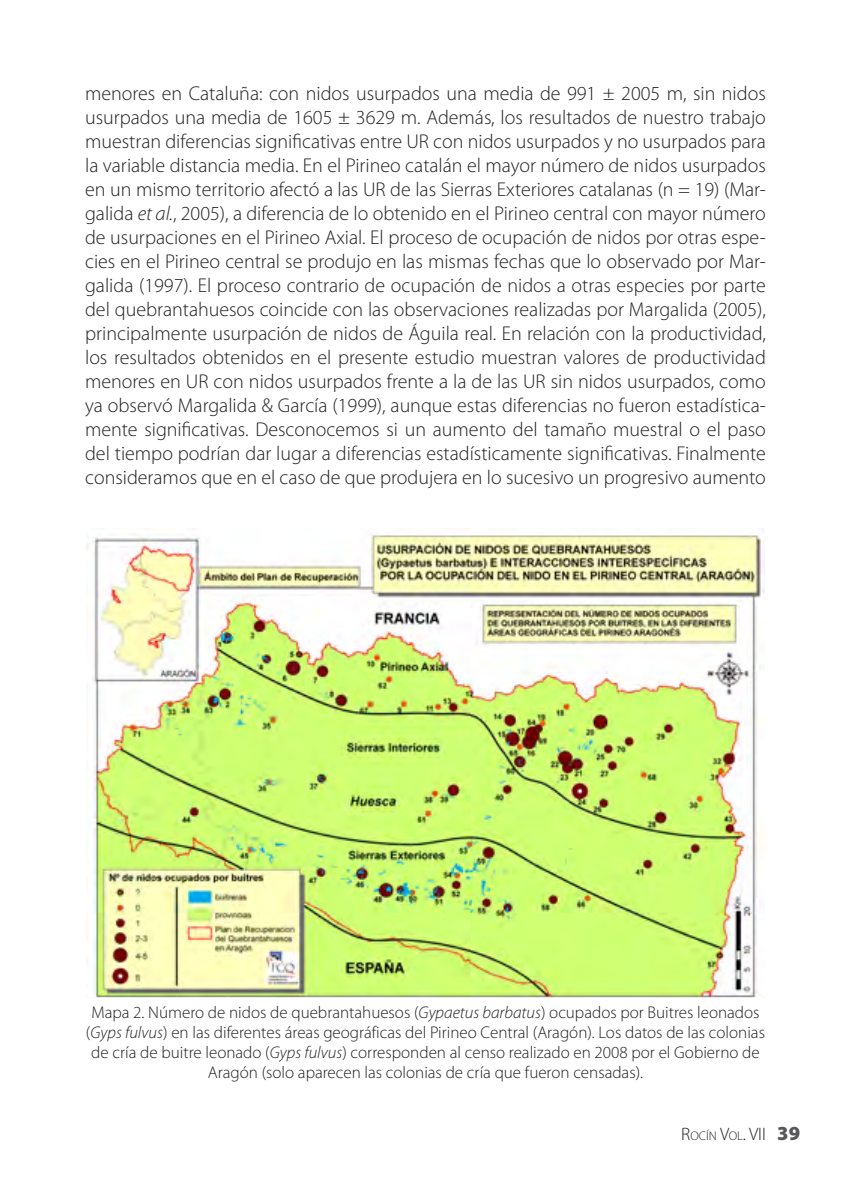
<style>
.page{position:relative;width:851px;height:1191px;background:#fff}
.page>*{position:absolute;margin:0;border:0;box-sizing:border-box;transform-origin:0 0}
.t1{font:300 20px/24px "Myriad Pro";color:#231f20;text-align:justify}
.t2{font:300 18px "Myriad Pro";color:#231f20}
.t3{font:300 17px/20px "Myriad Pro";color:#231f20;text-align:center}
.s1{font-style:italic}
.s2{font-size:12.6px}
.s3{font-weight:900;font-size:20px;color:#57585a}
</style>
<div class="page">
<img style="left:87px;top:534px;width:677px;height:463px">
<p class="t1" style="left:85px;top:81px;width:682px">menores en Cataluña: con nidos usurpados una media de 991 ± 2005 m, sin nidos usurpados una media de 1605 ± 3629 m. Además, los resultados de nuestro trabajo muestran diferencias significativas entre UR con nidos usurpados y no usurpados para la variable distancia media. En el Pirineo catalán el mayor número de nidos usurpados en un mismo territorio afectó a las UR de las Sierras Exteriores catalanas (n = 19) (Mar&shy;galida <span class="s1">et al.</span>, 2005), a diferencia de lo obtenido en el Pirineo central con mayor número de usurpaciones en el Pirineo Axial. El proceso de ocupación de nidos por otras espe&shy;cies en el Pirineo central se produjo en las mismas fechas que lo observado por Mar&shy;galida (1997). El proceso contrario de ocupación de nidos a otras especies por parte del quebrantahuesos coincide con las observaciones realizadas por Margalida (2005), principalmente usurpación de nidos de Águila real. En relación con la productividad, los resultados obtenidos en el presente estudio muestran valores de productividad menores en UR con nidos usurpados frente a la de las UR sin nidos usurpados, como ya observó Margalida &amp; García (1999), aunque estas diferencias no fueron estadística&shy;mente significativas. Desconocemos si un aumento del tamaño muestral o el paso del tiempo podrían dar lugar a diferencias estadísticamente significativas. Finalmente consideramos que en el caso de que produjera en lo sucesivo un progresivo aumento</p>
<p class="t3" style="left:86px;top:1001px;width:680px">Mapa 2. Número de nidos de quebrantahuesos (<span class="s1">Gypaetus barbatus</span>) ocupados por Buitres leonados (<span class="s1">Gyps fulvus</span>) en las diferentes áreas geográficas del Pirineo Central (Aragón). Los datos de las colonias de cría de buitre leonado (<span class="s1">Gyps fulvus</span>) corresponden al censo realizado en 2008 por el Gobierno de Aragón (solo aparecen las colonias de cría que fueron censadas).</p>
<p class="t2" style="left:681px;top:1123px;width:120px">R<span class="s2">OCÍN</span> V<span class="s2">OL</span>. VII <span class="s3">39</span></p>
</div>
